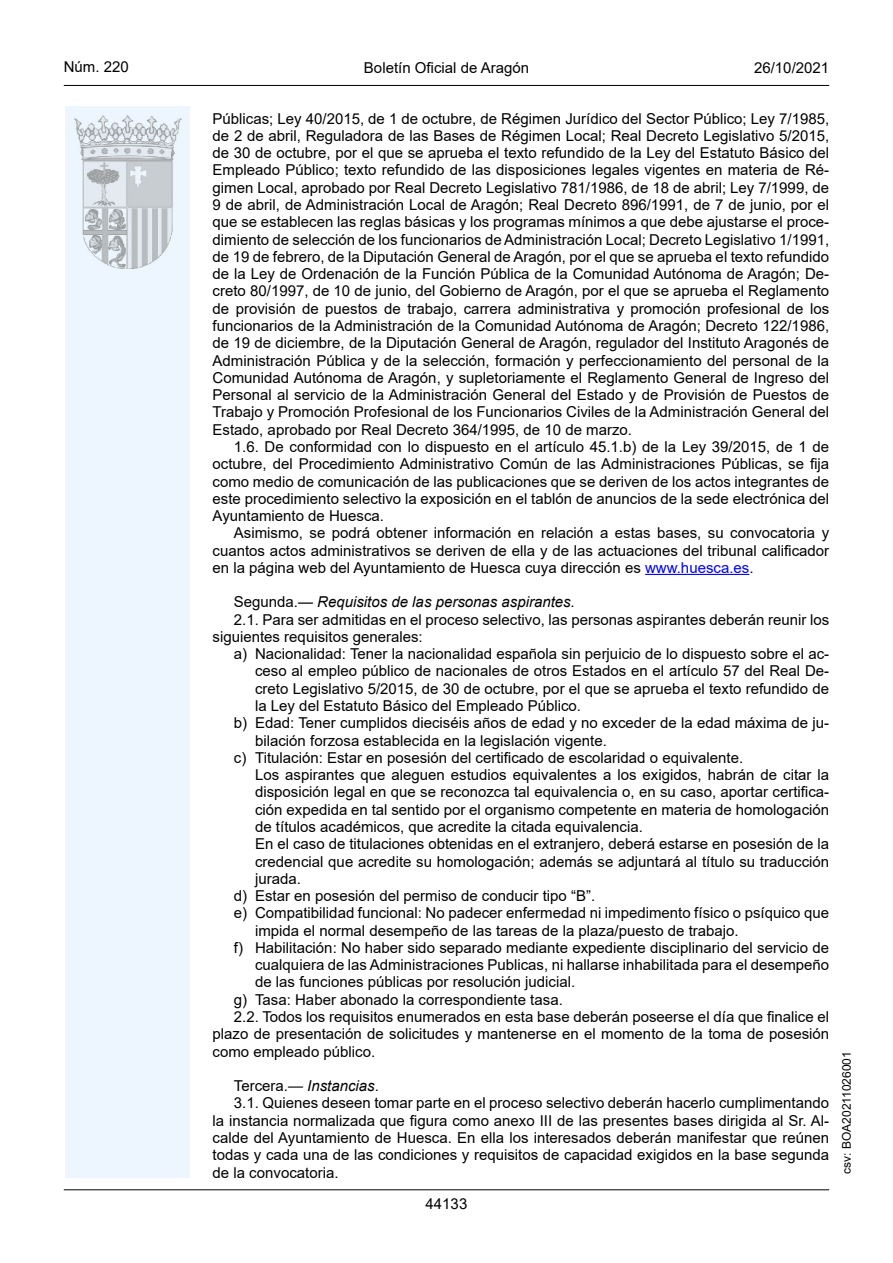
<style>
.page{position:relative;width:893px;height:1263px;background:#fff}
.page>*{position:absolute;margin:0;border:0;box-sizing:border-box;transform-origin:0 0}
.inicio_de_parrafo{font:15px/17.2px "Arial";color:#000;text-align:justify}
.Sangrado_01{font:15px/17.2px "Arial";color:#000;text-align:justify}
.inicio_de_parrafo-2{font:italic 15px "Arial";color:#000}
.estilo_head-c{font:15px "Arial";color:#000}
.estilo_head-d{font:15px "Arial MT2";color:#000}
.estilo_head-i{font:15px "Arial MT2";color:#000}
.numero_pagina{font:15px "Arial MT2";color:#000}
.estilo_head-i-2{font:12px "Arial MT2";color:#000}
.s1{color:#0000fa}
.s2{font-family:"Arial MT2"}
.s3{font-style:normal}
.s4{font-family:"Arial MT2";font-style:normal}
</style>
<div class="page">
<div style="left:65px;top:106px;width:125px;height:1072px;background:#edf6fe"></div>
<img style="left:75px;top:115px;width:106px;height:153px">
<hr style="left:64px;top:85px;width:765px;height:1px;background:#000">
<hr style="left:64px;top:1189px;width:765px;height:1px;background:#000">
<hr style="left:645px;top:574px;width:104px;height:1px;background:#0000fa">
<p class="estilo_head-i" style="left:64px;top:57px;width:67px">Núm. 220</p>
<p class="estilo_head-c" style="left:364px;top:57px;width:167px">Boletín Oficial de Aragón</p>
<p class="estilo_head-d" style="left:754px;top:57px;width:77px">26/10/2021</p>
<p class="inicio_de_parrafo" style="left:213px;top:110px;width:618px">Públicas; Ley 40/2015, de 1 de octubre, de Régimen Jurídico del Sector Público; Ley 7/1985, de 2 de abril, Reguladora de las Bases de Régimen Local; Real Decreto Legislativo 5/2015, de 30 de octubre, por el que se aprueba el texto refundido de la Ley del Estatuto Básico del Empleado Público; texto refundido de las disposiciones legales vigentes en materia de Ré&shy;gimen Local, aprobado por Real Decreto Legislativo 781/1986, de 18 de abril; Ley 7/1999, de 9 de abril, de Administración Local de Aragón; Real Decreto 896/1991, de 7 de junio, por el que se establecen las reglas básicas y los programas mínimos a que debe ajustarse el proce&shy;dimiento de selección de los funcionarios de Administración Local; Decreto Legislativo 1/1991, de 19 de febrero, de la Diputación General de Aragón, por el que se aprueba el texto refundido de la Ley de Ordenación de la Función Pública de la Comunidad Autónoma de Aragón; De&shy;creto 80/1997, de 10 de junio, del Gobierno de Aragón, por el que se aprueba el Reglamento de provisión de puestos de trabajo, carrera administrativa y promoción profesional de los funcionarios de la Administración de la Comunidad Autónoma de Aragón; Decreto 122/1986, de 19 de diciembre, de la Diputación General de Aragón, regulador del Instituto Aragonés de Administración Pública y de la selección, formación y perfeccionamiento del personal de la Comunidad Autónoma de Aragón, y supletoriamente el Reglamento General de Ingreso del Personal al servicio de la Administración General del Estado y de Provisión de Puestos de Trabajo y Promoción Profesional de los Funcionarios Civiles de la Administración General del Estado, aprobado por Real Decreto 364/1995, de 10 de marzo.</p>
<p class="inicio_de_parrafo" style="left:213px;top:438px;width:618px;text-indent:21px">1.6. De conformidad con lo dispuesto en el artículo 45.1.b) de la Ley 39/2015, de 1 de octubre, del Procedimiento Administrativo Común de las Administraciones Públicas, se fija como medio de comunicación de las publicaciones que se deriven de los actos integrantes de este procedimiento selectivo la exposición en el tablón de anuncios de la sede electrónica del Ayuntamiento de Huesca.</p>
<p class="inicio_de_parrafo" style="left:213px;top:524px;width:618px;text-indent:21px">Asimismo, se podrá obtener información en relación a estas bases, su convocatoria y cuantos actos administrativos se deriven de ella y de las actuaciones del tribunal calificador en la página web del Ayuntamiento de Huesca cuya dirección es <span class="s1">www.huesca.es</span><span class="s2">.</span></p>
<p class="inicio_de_parrafo-2" style="left:234px;top:592px;width:343px"><span class="s3">Segunda.</span>— Requisitos de las personas aspirantes.</p>
<p class="inicio_de_parrafo" style="left:213px;top:611px;width:618px;text-indent:21px">2.1. Para ser admitidas en el proceso selectivo, las personas aspirantes deberán reunir los siguientes requisitos generales:</p>
<p class="Sangrado_01" style="left:255px;top:645px;width:576px;text-indent:-21px">a) Nacionalidad: Tener la nacionalidad española sin perjuicio de lo dispuesto sobre el ac&shy;ceso al empleo público de nacionales de otros Estados en el artículo 57 del Real De&shy;creto Legislativo 5/2015, de 30 de octubre, por el que se aprueba el texto refundido de la Ley del Estatuto Básico del Empleado Público.</p>
<p class="Sangrado_01" style="left:255px;top:714px;width:576px;text-indent:-21px">b) Edad: Tener cumplidos dieciséis años de edad y no exceder de la edad máxima de ju&shy;bilación forzosa establecida en la legislación vigente.</p>
<p class="Sangrado_01" style="left:234px;top:749px;width:511px">c) Titulación: Estar en posesión del certificado de escolaridad o equivalente.</p>
<p class="Sangrado_01" style="left:255px;top:766px;width:576px">Los aspirantes que aleguen estudios equivalentes a los exigidos, habrán de citar la disposición legal en que se reconozca tal equivalencia o, en su caso, aportar certifica&shy;ción expedida en tal sentido por el organismo competente en materia de homologación de títulos académicos, que acredite la citada equivalencia.</p>
<p class="Sangrado_01" style="left:255px;top:835px;width:576px">En el caso de titulaciones obtenidas en el extranjero, deberá estarse en posesión de la credencial que acredite su homologación; además se adjuntará al título su traducción jurada.</p>
<p class="Sangrado_01" style="left:234px;top:887px;width:363px">d) Estar en posesión del permiso de conducir tipo “B”.</p>
<p class="Sangrado_01" style="left:255px;top:904px;width:575px;text-indent:-21px">e) Compatibilidad funcional: No padecer enfermedad ni impedimento físico o psíquico que impida el normal desempeño de las tareas de la plaza/puesto de trabajo.</p>
<p class="Sangrado_01" style="left:255px;top:939px;width:576px;text-indent:-21px">f) Habilitación: No haber sido separado mediante expediente disciplinario del servicio de cualquiera de las Administraciones Publicas, ni hallarse inhabilitada para el desempeño de las funciones públicas por resolución judicial.</p>
<p class="Sangrado_01" style="left:234px;top:991px;width:330px">g) Tasa: Haber abonado la correspondiente tasa.</p>
<p class="inicio_de_parrafo" style="left:213px;top:1008px;width:618px;text-indent:21px">2.2. Todos los requisitos enumerados en esta base deberán poseerse el día que finalice el plazo de presentación de solicitudes y mantenerse en el momento de la toma de posesión como empleado público.</p>
<p class="inicio_de_parrafo-2" style="left:234px;top:1076px;width:147px"><span class="s3">Tercera.—</span> Instancias<span class="s4">.</span></p>
<p class="inicio_de_parrafo" style="left:213px;top:1094px;width:618px;text-indent:21px">3.1. Quienes deseen tomar parte en el proceso selectivo deberán hacerlo cumplimentando la instancia normalizada que figura como anexo III de las presentes bases dirigida al Sr. Al&shy;calde del Ayuntamiento de Huesca. En ella los interesados deberán manifestar que reúnen todas y cada una de las condiciones y requisitos de capacidad exigidos en la base segunda de la convocatoria.</p>
<p class="numero_pagina" style="left:426px;top:1193px;width:43px">44133</p>
<p class="estilo_head-i-2" style="left:838px;top:1174px;width:124px;rotate:-90deg">csv: BOA20211026001</p>
</div>
